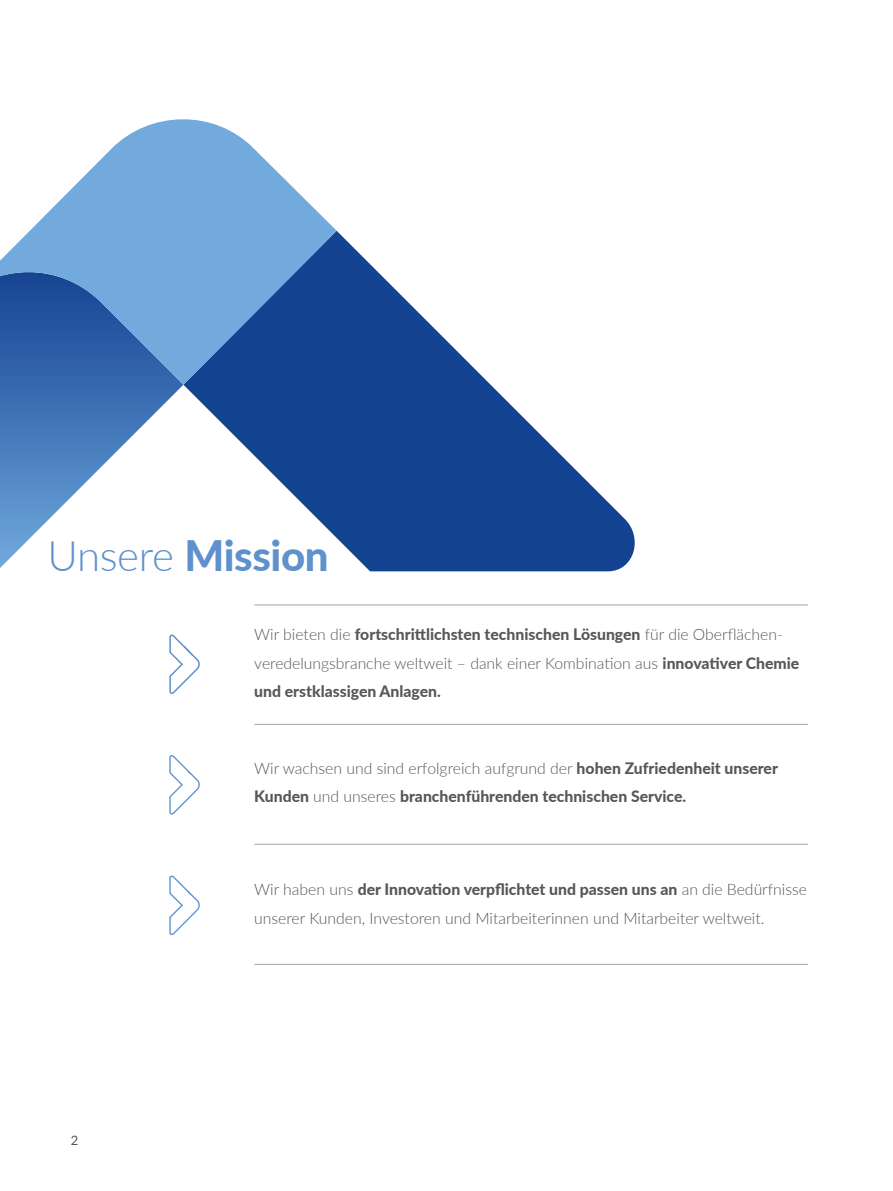
<style>
.page{position:relative;width:893px;height:1191px;background:#fff}
.page>*{position:absolute;margin:0;border:0;box-sizing:border-box;transform-origin:0 0}
.t1{font:800 42px "Lato";letter-spacing:-.01em;color:#5f91cd}
.t2{font:300 15.75px/28.5px "Lato";color:#575756}
.t3{font:800 15.75px/28.5px "Lato";color:#575756}
.t4{font:13.05px "Lato";color:#575756}
.s1{font-weight:300}
.s2{font-weight:800}
</style>
<div class="page">
<hr style="left:254px;top:604px;width:554px;height:1px;background:#a4a4af">
<hr style="left:254px;top:724px;width:554px;height:1px;background:#a4a4af">
<hr style="left:254px;top:844px;width:554px;height:1px;background:#a4a4af">
<hr style="left:254px;top:964px;width:554px;height:1px;background:#a4a4af">
<svg style="left:169px;top:634px;width:31px;height:60px"></svg>
<svg style="left:169px;top:755px;width:31px;height:59px"></svg>
<svg style="left:169px;top:875px;width:31px;height:60px"></svg>
<svg style="left:0;top:385px;width:183px;height:183px"></svg>
<svg style="left:183px;top:231px;width:452px;height:340px;fill:#134391"></svg>
<svg style="left:0;top:119px;width:337px;height:266px;fill:#73aadd"></svg>
<h1 class="t1" style="left:48px;top:525px;width:283px"><span class="s1">Unsere</span> Mission</h1>
<p class="t2" style="left:254px;top:619px;width:547px">Wir bieten die <span class="s2">fortschrittlichsten technischen Lösungen</span> für die Oberflächen&shy;veredelungsbranche weltweit – dank einer Kombination aus <span class="s2">innovativer Chemie und erstklassigen Anlagen.</span></p>
<p class="t3" style="left:254px;top:753px;width:525px"><span class="s1">Wir wachsen und sind erfolgreich aufgrund der</span> hohen Zufriedenheit unserer<br>Kunden <span class="s1">und unseres</span> branchenführenden technischen Service.</p>
<p class="t4" style="left:71px;top:1131px;width:9px">2</p>
<p class="t2" style="left:254px;top:874px;width:554px">Wir haben uns <span class="s2">der Innovation verpflichtet und passen uns an</span> an die Bedürfnisse unserer Kunden, Investoren und Mitarbeiterinnen und Mitarbeiter weltweit.</p>
</div>
